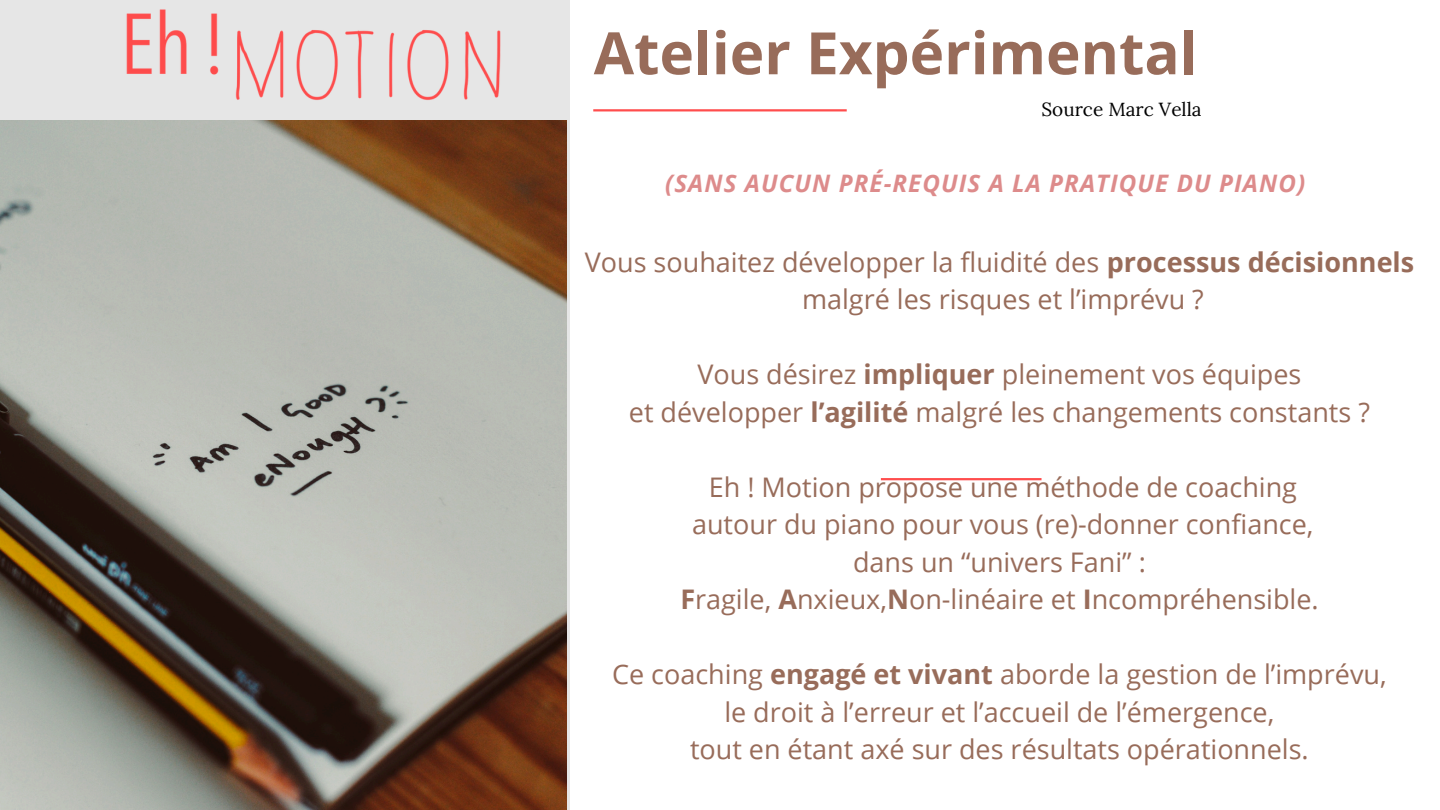
<style>
.page{position:relative;width:1440px;height:810px;background:#fff}
.page>*{position:absolute;margin:0;border:0;box-sizing:border-box;transform-origin:0 0}
.t1{font:700 58.5px "Open Sans";color:#986c5a}
.t2{font:27px/37.5px "Open Sans";color:#986c5a;text-align:center}
.t3{font:italic 700 24.1px "Open Sans";letter-spacing:.045em;color:#dd8b8b}
.t4{font:19px "Lora";color:#000}
.s1{font-weight:700}
</style>
<div class="page">
<div style="left:0;top:0;width:570px;height:810px;background:#e6e6e6"></div>
<img style="left:126px;top:9px;width:375px;height:91px">
<hr style="left:593px;top:109px;width:254px;height:2px;background:#ff4d4d">
<hr style="left:881px;top:478px;width:161px;height:2px;background:#ff4d4d">
<img style="left:0;top:120px;width:566px;height:690px">
<p class="t1" style="left:594px;top:12px;width:605px">Atelier Expérimental</p>
<h1 class="t4" style="left:1042px;top:96px;width:162px">Source Marc Vella</h1>
<p class="t3" style="left:665px;top:166px;width:641px">(SANS AUCUN PRÉ-REQUIS A LA PRATIQUE DU PIANO)</p>
<h3 class="t2" style="left:585px;top:243px;width:831px">Vous souhaitez développer la fluidité des <span class="s1">processus décisionnels </span>malgré les risques et l’imprévu ?</h3>
<h2 class="t2" style="left:629px;top:355px;width:742px">Vous désirez <span class="s1">impliquer</span> pleinement vos équipes<br>et développer <span class="s1">l’agilité</span> malgré les changements constants ?</h2>
<h2 class="t2" style="left:680px;top:468px;width:640px">Eh ! Motion propose une méthode de coaching autour du piano pour vous (re)-donner confiance, dans un “univers Fani” :<br><span class="s1">F</span>ragile, <span class="s1">A</span>nxieux,<span class="s1">N</span>on-linéaire et <span class="s1">I</span>ncompréhensible.</h2>
<h2 class="t2" style="left:612px;top:655px;width:776px">Ce coaching <span class="s1">engagé et vivant</span> aborde la gestion de l’imprévu, le droit à l’erreur et l’accueil de l’émergence,<br>tout en étant axé sur des résultats opérationnels.</h2>
</div>
